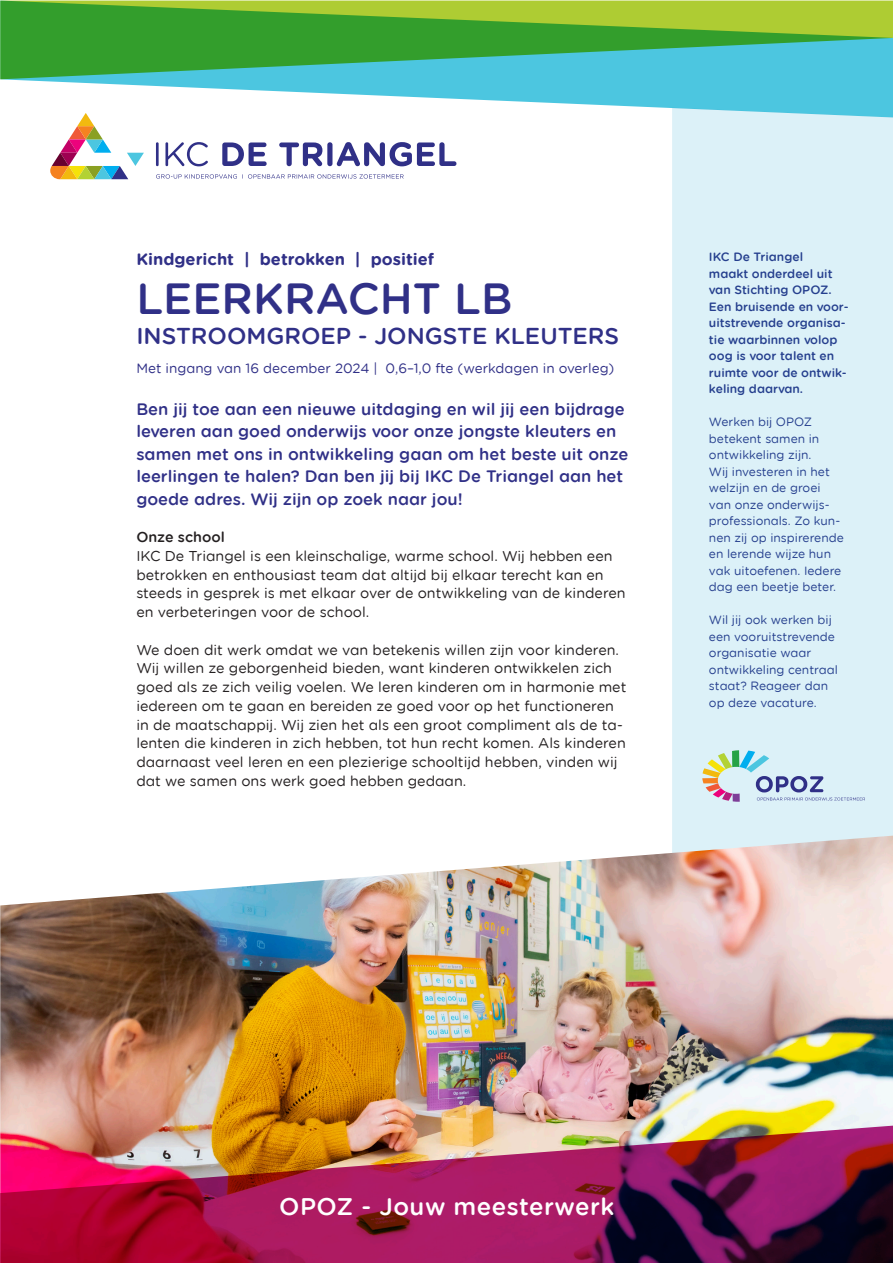
<style>
.page{position:relative;width:893px;height:1263px;background:#fff}
.page>*{position:absolute;margin:0;border:0;box-sizing:border-box;transform-origin:0 0}
.t1{font:500 43.5px "VGM Gotham Rounded";color:#303087}
.t2{font:500 24px "VGM Gotham Rounded";letter-spacing:.02em;color:#fff}
.t3{font:500 22.95px "VGM Gotham Rounded";color:#303087}
.t4{font:500 16.5px/22.5px "VGM Gotham Rounded";color:#303087}
.t5{font:700 16.5px "VGM Gotham Rounded";color:#303087}
.t6{font:14.25px/18.8px "VGM Gotham Rounded";color:#231f20}
.t7{font:500 14.25px "VGM Gotham Rounded";color:#231f20}
.t8{font:13.5px "VGM Gotham Rounded";color:#303087}
.t9{font:12px/16.5px "VGM Gotham Rounded";color:#253f8e}
.t10{font:500 12px/16.5px "VGM Gotham Rounded";color:#253f8e}
</style>
<div class="page">
<div style="left:672px;top:117px;width:221px;height:719px;background:#dcf1f8"></div>
<img style="left:0;top:836px;width:893px;height:289px">
<svg style="left:702px;top:750px;width:163px;height:52px;background:#c7d8df"></svg>
<svg style="left:0;top:79px;width:893px;height:38px;fill:#4cc6e0"></svg>
<svg style="left:0;top:1px;width:893px;height:78px;background:#56b35c"></svg>
<img style="left:0;top:1125px;width:893px;height:138px">
<svg style="left:156px;top:142px;width:3px;height:24px"></svg>
<svg style="left:165px;top:142px;width:43px;height:24px"></svg>
<svg style="left:222px;top:142px;width:45px;height:24px"></svg>
<svg style="left:279px;top:142px;width:177px;height:24px"></svg>
<svg style="left:50px;top:113px;width:94px;height:66px"></svg>
<svg style="left:156px;top:174px;width:247px;height:5px"></svg>
<p class="t5" style="left:136px;top:247px;width:299px">Kindgericht | betrokken | positief</p>
<p class="t1" style="left:136px;top:268px;width:378px">LEERKRACHT LB</p>
<p class="t3" style="left:136px;top:320px;width:484px">INSTROOMGROEP - JONGSTE KLEUTERS</p>
<p class="t8" style="left:136px;top:359px;width:480px">Met ingang van 16 december 2024 | 0,6–1,0 fte (werkdagen in overleg)</p>
<p class="t4" style="left:136px;top:397px;width:493px">Ben jij toe aan een nieuwe uitdaging en wil jij een bijdrage leveren aan goed onderwijs voor onze jongste kleuters en samen met ons in ontwikkeling gaan om het beste uit onze leerlingen te halen? Dan ben jij bij IKC De Triangel aan het goede adres. Wij zijn op zoek naar jou!</p>
<p class="t7" style="left:136px;top:527px;width:90px">Onze school</p>
<p class="t6" style="left:136px;top:546px;width:491px">IKC De Triangel is een kleinschalige, warme school. Wij hebben een betrokken en enthousiast team dat altijd bij elkaar terecht kan en steeds in gesprek is met elkaar over de ontwikkeling van de kinderen en verbeteringen voor de school.</p>
<p class="t6" style="left:136px;top:640px;width:492px">We doen dit werk omdat we van betekenis willen zijn voor kinderen.<br>Wij willen ze geborgenheid bieden, want kinderen ontwikkelen zich goed als ze zich veilig voelen. We leren kinderen om in harmonie met iedereen om te gaan en bereiden ze goed voor op het functioneren in de maatschappij. Wij zien het als een groot compliment als de ta&shy;lenten die kinderen in zich hebben, tot hun recht komen. Als kinderen daarnaast veel leren en een plezierige schooltijd hebben, vinden wij dat we samen ons werk goed hebben gedaan.</p>
<p class="t10" style="left:709px;top:248px;width:96px">IKC De Triangel</p>
<p class="t10" style="left:709px;top:265px;width:125px">maakt onderdeel uit van Stichting OPOZ.</p>
<p class="t10" style="left:709px;top:298px;width:141px">Een bruisende en voor-</p>
<p class="t10" style="left:709px;top:314px;width:139px">uitstrevende organisa&shy;tie waarbinnen volop oog is voor talent en ruimte voor de ontwik&shy;keling daarvan.</p>
<p class="t9" style="left:709px;top:413px;width:105px">Werken bij OPOZ</p>
<p class="t9" style="left:709px;top:429px;width:112px">betekent samen in</p>
<p class="t9" style="left:709px;top:446px;width:104px">ontwikkeling zijn.</p>
<p class="t9" style="left:709px;top:462px;width:122px">Wij investeren in het welzijn en de groei</p>
<p class="t9" style="left:709px;top:495px;width:122px">van onze onderwijs-</p>
<p class="t9" style="left:709px;top:512px;width:136px">professionals. Zo kun&shy;nen zij op inspirerende en lerende wijze hun vak uitoefenen. Iedere dag een beetje beter.</p>
<p class="t9" style="left:709px;top:611px;width:130px">Wil jij ook werken bij een vooruitstrevende organisatie waar ontwikkeling centraal staat? Reageer dan</p>
<p class="t9" style="left:709px;top:693px;width:109px">op deze vacature.</p>
<p class="t2" style="left:279px;top:1189px;width:337px">OPOZ - Jouw meesterwerk</p>
</div>
